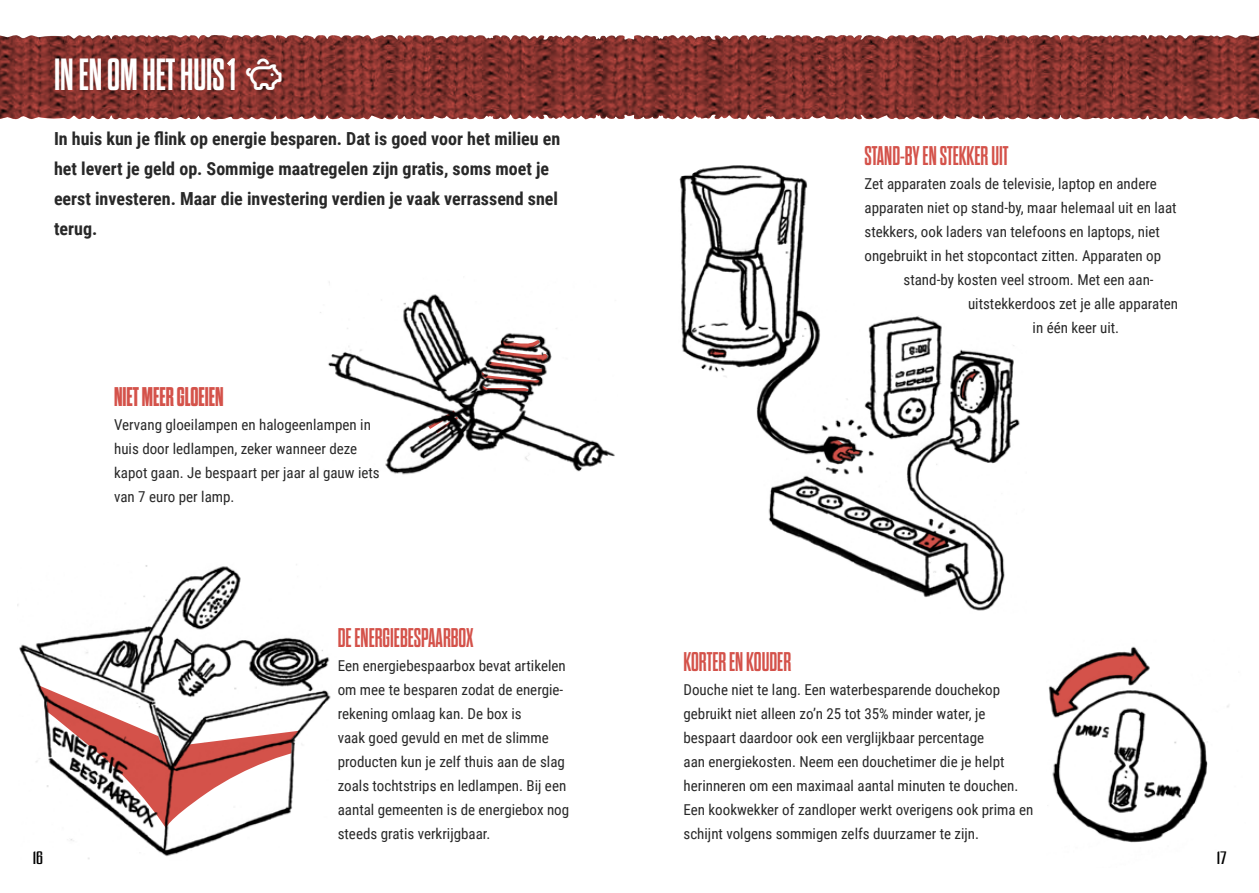
<style>
.page{position:relative;width:1259px;height:893px;background:#fff}
.page>*{position:absolute;margin:0;border:0;box-sizing:border-box;transform-origin:0 0}
.t1{font:700 45px "Dharma Gothic M";color:#fff}
.t2{font:700 27px "Dharma Gothic M";color:#d4524a}
.t3{font:700 expanded 27px "Dharma Gothic M";color:#d4524a}
.t4{font:700 18px/30px "Roboto Condensed";color:#282828}
.t5{font:18px "Dharma Gothic M";color:#000;scale:1.5 1}
.t6{font:15px/24px "Roboto Condensed";color:#282828}
</style>
<div class="page">
<img style="left:18px;top:564px;width:313px;height:295px">
<img style="left:320px;top:282px;width:295px;height:193px">
<img style="left:679px;top:165px;width:341px;height:446px">
<img style="left:1048px;top:646px;width:181px;height:197px">
<svg style="left:0;top:35px;width:1259px;height:85px"></svg>
<svg style="left:37px;top:685px;width:262px;height:143px"></svg>
<svg style="left:427px;top:411px;width:31px;height:23px"></svg>
<svg style="left:479px;top:339px;width:69px;height:53px"></svg>
<svg style="left:846px;top:165px;width:174px;height:202px"></svg>
<svg style="left:1050px;top:651px;width:97px;height:64px"></svg>
<svg style="left:708px;top:349px;width:18px;height:7px"></svg>
<svg style="left:914px;top:531px;width:32px;height:19px"></svg>
<svg style="left:959px;top:370px;width:18px;height:30px"></svg>
<svg style="left:823px;top:437px;width:37px;height:24px"></svg>
<svg style="left:227px;top:58px;width:8px;height:8px"></svg>
<svg style="left:246px;top:58px;width:35px;height:32px"></svg>
<h1 class="t1" style="left:54px;top:53px;width:183px">IN EN OM HET HUIS 1</h1>
<p class="t4" style="left:54px;top:122px;width:508px">In huis kun je flink op energie besparen. Dat is goed voor het milieu en het levert je geld op. Sommige maatregelen zijn gratis, soms moet je eerst investeren. Maar die investering verdien je vaak verrassend snel terug.</p>
<h2 class="t3" style="left:114px;top:383px;width:111px">NIET MEER GLOEIEN</h2>
<p class="t6" style="left:114px;top:412px;width:267px">Vervang gloeilampen en halogeenlampen in huis door ledlampen, zeker wanneer deze kapot gaan. Je bespaart per jaar al gauw iets van 7 euro per lamp.</p>
<h2 class="t2" style="left:338px;top:625px;width:137px">DE ENERGIEBESPAARBOX</h2>
<p class="t6" style="left:338px;top:653px;width:233px">Een energiebespaarbox bevat artikelen om mee te besparen zodat de energie&shy;rekening omlaag kan. De box is<br>vaak goed gevuld en met de slimme producten kun je zelf thuis aan de slag zoals tochtstrips en ledlampen. Bij een aantal gemeenten is de energiebox nog steeds gratis verkrijgbaar.</p>
<h2 class="t2" style="left:864px;top:143px;width:145px">STAND-BY EN STEKKER UIT</h2>
<p class="t6" style="left:864px;top:171px;width:294px">Zet apparaten zoals de televisie, laptop en andere</p>
<p class="t6" style="left:864px;top:195px;width:314px">apparaten niet op stand-by, maar helemaal uit en laat</p>
<p class="t6" style="left:864px;top:219px;width:297px">stekkers, ook laders van telefoons en laptops, niet</p>
<p class="t6" style="left:864px;top:243px;width:298px">ongebruikt in het stopcontact zitten. Apparaten op</p>
<p class="t6" style="left:903px;top:267px;width:252px">stand-by kosten veel stroom. Met een aan-</p>
<p class="t6" style="left:968px;top:291px;width:212px">uitstekkerdoos zet je alle apparaten</p>
<p class="t6" style="left:1032px;top:315px;width:88px">in één keer uit.</p>
<h2 class="t2" style="left:683px;top:649px;width:109px">KORTER EN KOUDER</h2>
<p class="t6" style="left:683px;top:677px;width:351px">Douche niet te lang. Een waterbesparende douchekop gebruikt niet alleen zo’n 25 tot 35% minder water, je bespaart daardoor ook een verglijkbaar percentage<br>aan energiekosten. Neem een douchetimer die je helpt herinneren om een maximaal aantal minuten te douchen.<br>Een kookwekker of zandloper werkt overigens ook prima en schijnt volgens sommigen zelfs duurzamer te zijn.</p>
<p class="t5" style="left:33px;top:850px;width:8px">16</p>
<p class="t5" style="left:1217px;top:850px;width:8px">17</p>
</div>
